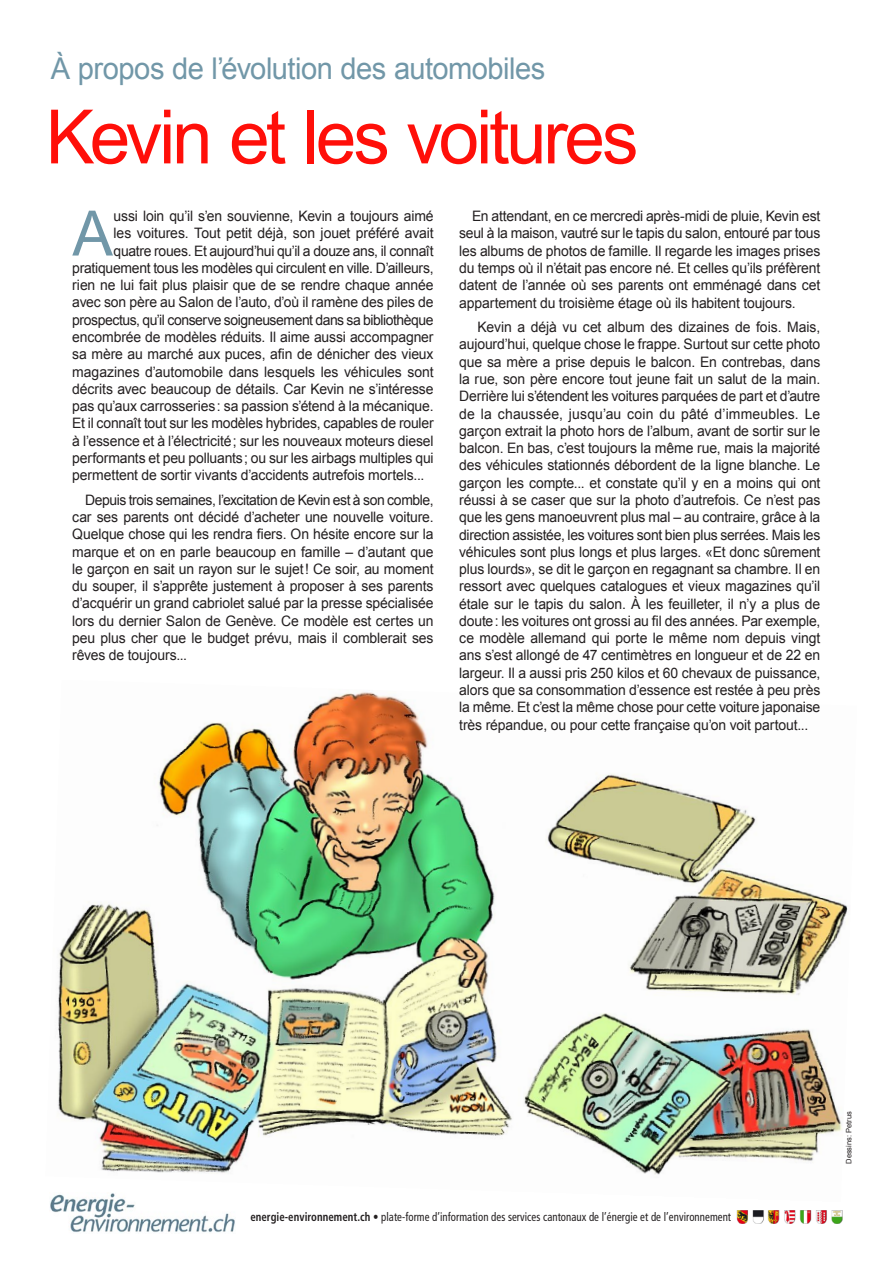
<style>
.page{position:relative;width:893px;height:1263px;background:#fff}
.page>*{position:absolute;margin:0;border:0;box-sizing:border-box;transform-origin:0 0}
.t1{font:75px "Arial";letter-spacing:-.045em;color:#ff0f09}
.t2{font:62.7px "Arial";color:#7197a8}
.t3{font:30px "Arial";letter-spacing:-.015em;color:#7197a8}
.t4{font:14.4px/17.2px "Arial";letter-spacing:-.01em;color:#231f20;text-align:justify}
.t5{font:14.4px "Arial";letter-spacing:-.03em;color:#231f20}
.t6{font:condensed 12px "Frutiger";letter-spacing:.005em;color:#231f20;scale:.9 1}
.t7{font:7.5px "Arial";color:#231f20}
.s1{font-weight:700}
</style>
<div class="page">
<img style="left:736px;top:1210px;width:106px;height:13px">
<img style="left:50px;top:1202px;width:185px;height:31px">
<img style="left:50px;top:692px;width:798px;height:510px">
<h3 class="t3" style="left:51px;top:49px;width:496px">À propos de l’évolution des automobiles</h3>
<h1 class="t1" style="left:46px;top:88px;width:594px">Kevin et les voitures</h1>
<h2 class="t2" style="left:72px;top:192px;width:42px">A</h2>
<p class="t4" style="left:114px;top:207px;width:321px">ussi loin qu’il s’en souvienne, Kevin a toujours aimé</p>
<p class="t4" style="left:114px;top:225px;width:322px">les voitures. Tout petit déjà, son jouet préféré avait</p>
<p class="t4" style="left:114px;top:242px;width:322px">quatre roues. Et aujourd’hui qu’il a douze ans, il connaît</p>
<p class="t4" style="left:72px;top:259px;width:363px">pratiquement tous les modèles qui circulent en ville. D’ailleurs,</p>
<p class="t4" style="left:72px;top:277px;width:363px">rien ne lui fait plus plaisir que de se rendre chaque année</p>
<p class="t4" style="left:72px;top:294px;width:363px">avec son père au Salon de l’auto, d’où il ramène des piles de</p>
<p class="t5" style="left:72px;top:310px;width:363px">prospectus, qu’il conserve soigneusement dans sa bibliothèque</p>
<p class="t4" style="left:72px;top:328px;width:363px">encombrée de modèles réduits. Il aime aussi accompagner</p>
<p class="t4" style="left:72px;top:346px;width:363px">sa mère au marché aux puces, afin de dénicher des vieux</p>
<p class="t4" style="left:72px;top:363px;width:363px">magazines d’automobile dans lesquels les véhicules sont</p>
<p class="t4" style="left:72px;top:380px;width:363px">décrits avec beaucoup de détails. Car Kevin ne s’intéresse</p>
<p class="t4" style="left:72px;top:397px;width:363px">pas qu’aux carrosseries: sa passion s’étend à la mécanique.</p>
<p class="t4" style="left:72px;top:415px;width:363px">Et il connaît tout sur les modèles hybrides, capables de rouler</p>
<p class="t4" style="left:72px;top:432px;width:363px">à l’essence et à l’électricité; sur les nouveaux moteurs diesel</p>
<p class="t4" style="left:72px;top:449px;width:363px">performants et peu polluants; ou sur les airbags multiples qui</p>
<p class="t4" style="left:72px;top:467px;width:353px">permettent de sortir vivants d’accidents autrefois mortels...</p>
<p class="t4" style="left:72px;top:491px;width:363px;text-indent:13px">Depuis trois semaines, l’excitation de Kevin est à son comble, car ses parents ont décidé d’acheter une nouvelle voiture.<br>Quelque chose qui les rendra fiers. On hésite encore sur la marque et on en parle beaucoup en famille – d’autant que le garçon en sait un rayon sur le sujet! Ce soir, au moment du souper, il s’apprête justement à proposer à ses parents d’acquérir un grand cabriolet salué par la presse spécialisée lors du dernier Salon de Genève. Ce modèle est certes un peu plus cher que le budget prévu, mais il comblerait ses rêves de toujours...</p>
<p class="t4" style="left:459px;top:208px;width:363px;text-indent:13px">En attendant, en ce mercredi après-midi de pluie, Kevin est seul à la maison, vautré sur le tapis du salon, entouré par tous les albums de photos de famille. Il regarde les images prises du temps où il n’était pas encore né. Et celles qu’ils préfèrent datent de l’année où ses parents ont emménagé dans cet appartement du troisième étage où ils habitent toujours.</p>
<p class="t4" style="left:459px;top:319px;width:363px;text-indent:18px">Kevin a déjà vu cet album des dizaines de fois. Mais, aujourd’hui, quelque chose le frappe. Surtout sur cette photo que sa mère a prise depuis le balcon. En contrebas, dans la rue, son père encore tout jeune fait un salut de la main.<br>Derrière lui s’étendent les voitures parquées de part et d’autre de la chaussée, jusqu’au coin du pâté d’immeubles. Le garçon extrait la photo hors de l’album, avant de sortir sur le balcon. En bas, c’est toujours la même rue, mais la majorité des véhicules stationnés débordent de la ligne blanche. Le garçon les compte... et constate qu’il y en a moins qui ont réussi à se caser que sur la photo d’autrefois. Ce n’est pas que les gens manoeuvrent plus mal – au contraire, grâce à la direction assistée, les voitures sont bien plus serrées. Mais les véhicules sont plus longs et plus larges. «Et donc sûrement plus lourds», se dit le garçon en regagnant sa chambre. Il en ressort avec quelques catalogues et vieux magazines qu’il étale sur le tapis du salon. À les feuilleter, il n’y a plus de doute: les voitures ont grossi au fil des années. Par exemple, ce modèle allemand qui porte le même nom depuis vingt ans s’est allongé de 47 centimètres en longueur et de 22 en largeur. Il a aussi pris 250 kilos et 60 chevaux de puissance, alors que sa consommation d’essence est restée à peu près la même. Et c’est la même chose pour cette voiture japonaise très répandue, ou pour cette française qu’on voit partout...</p>
<p class="t6" style="left:250px;top:1210px;width:536px"><span class="s1">energie-environnement.ch</span> • plate-forme d’information des services cantonaux de l’énergie et de l’environnement</p>
<p class="t7" style="left:844px;top:1164px;width:54px;rotate:-90deg">Dessins: Petrus</p>
</div>
